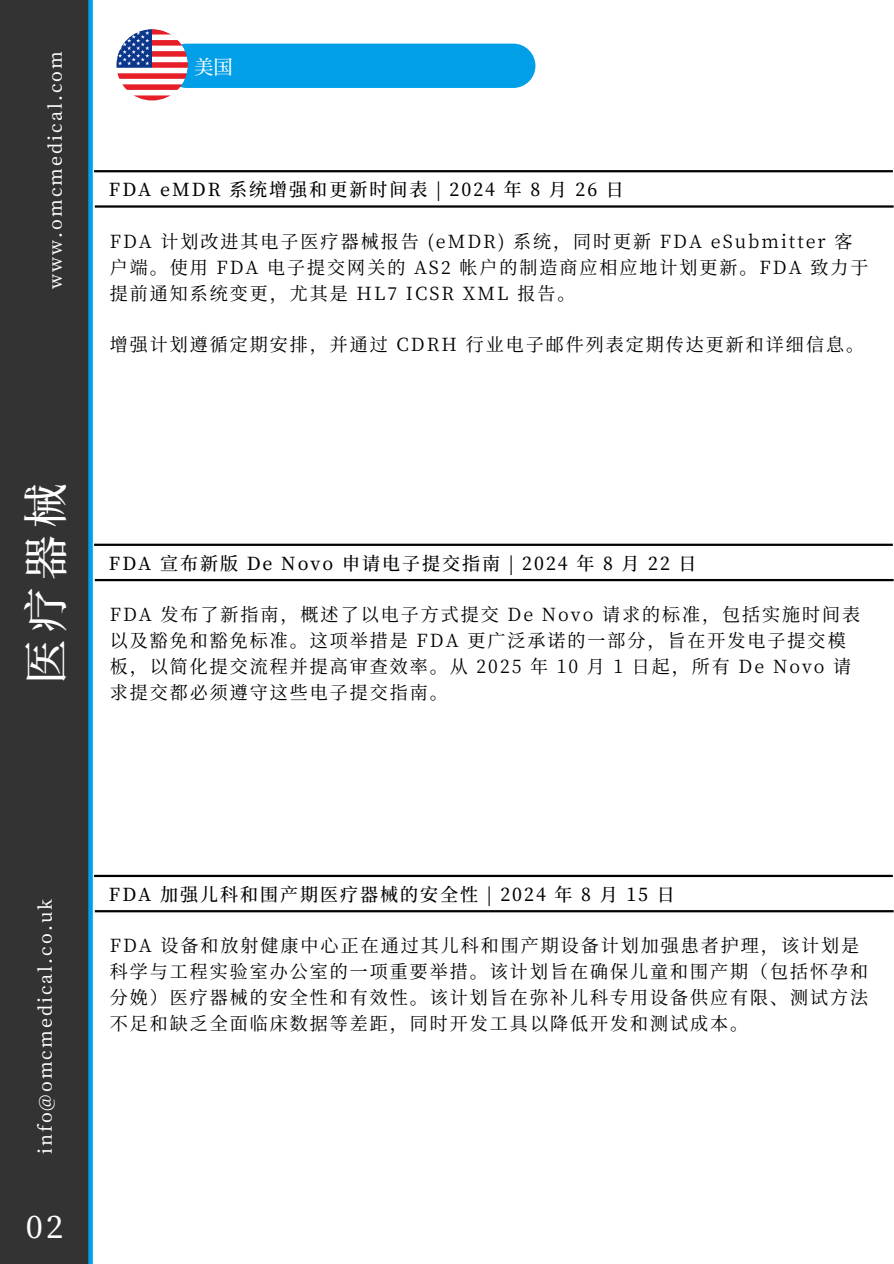
<style>
.page{position:relative;width:894px;height:1264px;background:#fff}
.page>*{position:absolute;margin:0;border:0;box-sizing:border-box;transform-origin:0 0}
.t1{font:500 44.7px "Source Han Serif SC";color:#fff}
.t2{font:500 31.2px "Source Han Serif SC";color:#fff}
.t3{font:23.1px "Source Han Serif SC";color:#fff}
.t4{font:22.95px "Source Han Serif SC";color:#fff}
.t5{font:500 20.25px "Source Han Serif SC";color:#fff}
.t6{font:500 19.35px "Source Han Serif SC";color:#fff}
.t7{font:18px/25.8px "Source Han Serif SC";letter-spacing:.11em;color:#000}
.t8{font:500 18px "Source Han Serif SC";letter-spacing:.11em;color:#000}
.t9{font:500 18px "Source Han Serif SC";letter-spacing:.11em;color:#fff}
</style>
<div class="page">
<div style="left:0;top:0;width:89px;height:1263px;background:#333"></div>
<div style="left:88px;top:0;width:5px;height:1263px;background:#009fe7"></div>
<div style="left:165px;top:44px;width:370px;height:44px;background:#009fe7;border-radius:22px"></div>
<img style="left:116px;top:29px;width:72px;height:71px;border-radius:50%">
<hr style="left:95px;top:205px;width:798px;height:3px;background:#000">
<hr style="left:94px;top:170px;width:798px;height:2px;background:#000">
<hr style="left:95px;top:579px;width:798px;height:2px;background:#000">
<hr style="left:94px;top:543px;width:798px;height:3px;background:#000">
<hr style="left:95px;top:910px;width:798px;height:2px;background:#000">
<hr style="left:94px;top:874px;width:798px;height:3px;background:#000">
<p class="t9" style="left:41px;top:289px;width:239px;rotate:-90deg">www.omcmedical.com</p>
<p class="t6" style="left:194px;top:51px;width:40px">美国</p>
<h3 class="t8" style="left:109px;top:175px;width:510px">FDA eMDR 系统增强和更新时间表 | 2024 年 8 月 26 日</h3>
<h4 class="t7" style="left:110px;top:227px;width:760px">FDA 计划改进其电子医疗器械报告 (eMDR) 系统，同时更新 FDA eSubmitter 客户端。使用 FDA 电子提交网关的 AS2 帐户的制造商应相应地计划更新。FDA 致力于提前通知系统变更，尤其是 HL7 ICSR XML 报告。</h4>
<p class="t7" style="left:110px;top:330px;width:755px">增强计划遵循定期安排，并通过 CDRH 行业电子邮件列表定期传达更新和详细信息。</p>
<p class="t1" style="left:11px;top:684px;width:202px;rotate:-90deg">医疗器械</p>
<p class="t8" style="left:109px;top:549px;width:583px">FDA 宣布新版 De Novo 申请电子提交指南 | 2024 年 8 月 22 日</p>
<h4 class="t7" style="left:110px;top:600px;width:752px">FDA 发布了新指南，概述了以电子方式提交 De Novo 请求的标准，包括实施时间表以及豁免和豁免标准。这项举措是 FDA 更广泛承诺的一部分，旨在开发电子提交模板，以简化提交流程并提高审查效率。从 2025 年 10 月 1 日起，所有 De Novo 请求提交都必须遵守这些电子提交指南。</h4>
<p class="t9" style="left:31px;top:1154px;width:256px;rotate:-90deg">info@omcmedical.co.uk</p>
<h4 class="t3" style="left:39px;top:1201px;width:12px">5</h4>
<h1 class="t5" style="left:32px;top:1206px;width:24px">1 2</h1>
<p class="t2" style="left:26px;top:1202px;width:36px">02</p>
<h4 class="t4" style="left:38px;top:1209px;width:12px">5</h4>
<h3 class="t8" style="left:109px;top:880px;width:561px">FDA 加强儿科和围产期医疗器械的安全性 | 2024 年 8 月 15 日</h3>
<h2 class="t7" style="left:110px;top:931px;width:759px">FDA 设备和放射健康中心正在通过其儿科和围产期设备计划加强患者护理，该计划是科学与工程实验室办公室的一项重要举措。该计划旨在确保儿童和围产期（包括怀孕和分娩）医疗器械的安全性和有效性。该计划旨在弥补儿科专用设备供应有限、测试方法不足和缺乏全面临床数据等差距，同时开发工具以降低开发和测试成本。</h2>
</div>
